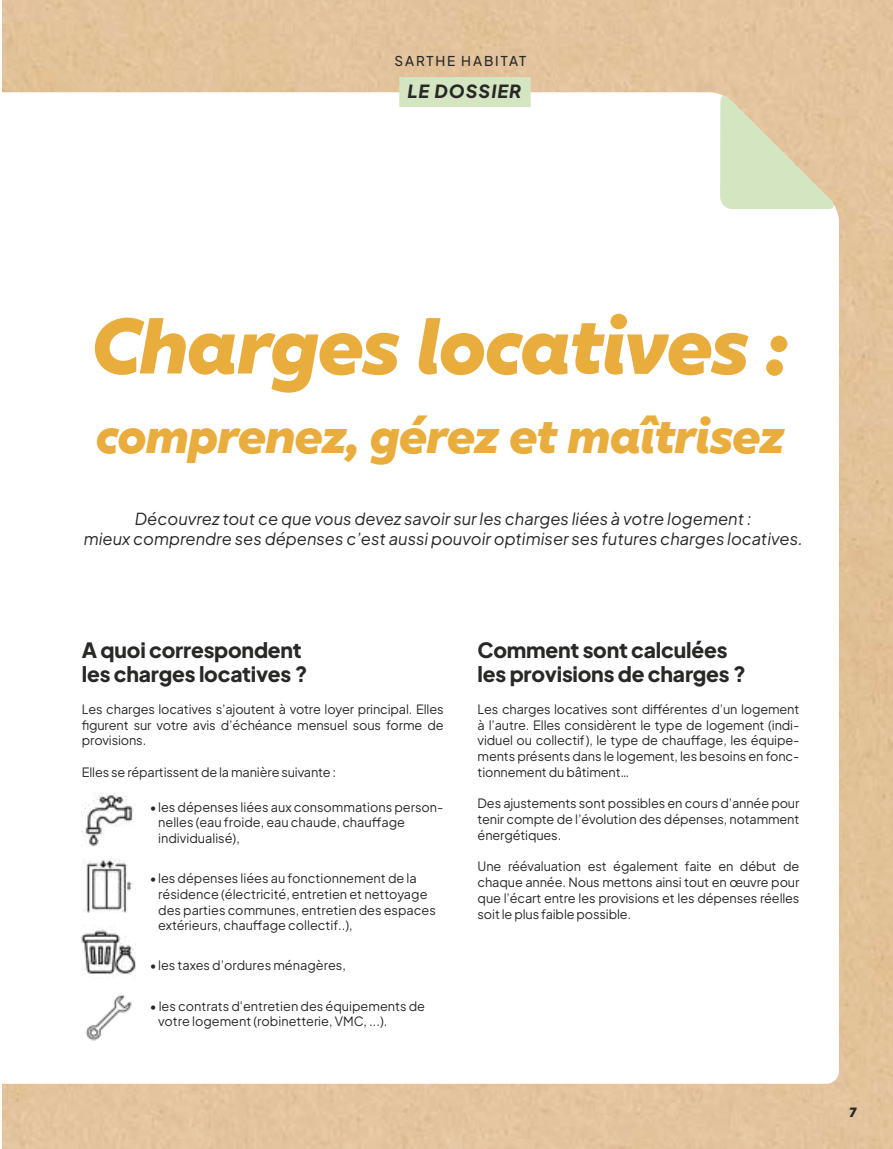
<style>
.page{position:relative;width:893px;height:1149px;background:#fff}
.page>*{position:absolute;margin:0;border:0;box-sizing:border-box;transform-origin:0 0}
.t1{font:italic 800 78px "XXII Geom";letter-spacing:-.02em;color:#e9ad3e}
.t2{font:italic 800 48px "XXII Geom";letter-spacing:-.02em;color:#e9ad3e}
.t3{font:800 21px/24px "Plus Jakarta Sans";letter-spacing:-.01em;color:#282827}
.t4{font:italic 800 18px "Plus Jakarta Sans";letter-spacing:.06em;color:#282827}
.t5{font:italic 16.5px/19.8px "Plus Jakarta Sans";color:#282827;text-align:center}
.t6{font:500 13.5px "Plus Jakarta Sans";letter-spacing:.14em;color:#282827}
.t7{font:italic 800 13.5px "XXII Geom";color:#282827}
.t8{font:12.75px/15.8px "Plus Jakarta Sans";color:#282827;text-align:justify}
</style>
<div class="page">
<div style="left:3px;top:0;width:890px;height:1148px;background:#e3c29d"></div>
<div style="left:2px;top:92px;width:837px;height:991px;background:#fff"></div>
<div style="left:399px;top:77px;width:132px;height:30px;background:#d4e6c1"></div>
<svg style="left:720px;top:94px;width:116px;height:115px"></svg>
<img style="left:82px;top:792px;width:54px;height:54px">
<img style="left:82px;top:924px;width:54px;height:54px">
<img style="left:82px;top:990px;width:54px;height:54px">
<img style="left:82px;top:858px;width:54px;height:54px">
<p class="t6" style="left:394px;top:50px;width:133px">SARTHE HABITAT</p>
<h3 class="t4" style="left:408px;top:77px;width:115px">LE DOSSIER</h3>
<h1 class="t1" style="left:92px;top:291px;width:699px">Charges locatives :</h1>
<h2 class="t2" style="left:96px;top:402px;width:690px">comprenez, gérez et maîtrisez</h2>
<p class="t5" style="left:84px;top:507px;width:721px">Découvrez tout ce que vous devez savoir sur les charges liées à votre logement :<br>mieux comprendre ses dépenses c’est aussi pouvoir optimiser ses futures charges locatives.</p>
<h3 class="t3" style="left:82px;top:636px;width:227px">A quoi correspondent les charges locatives ?</h3>
<p class="t8" style="left:82px;top:699px;width:363px">Les charges locatives s’ajoutent à votre loyer principal. Elles figurent sur votre avis d’échéance mensuel sous forme de provisions.</p>
<p class="t8" style="left:82px;top:762px;width:256px">Elles se répartissent de la manière suivante :</p>
<p class="t8" style="left:158px;top:797px;width:287px;text-align:left;text-indent:-9px">•les dépenses liées aux consommations person&shy;nelles (eau froide, eau chaude, chauffage individualisé),</p>
<p class="t8" style="left:158px;top:868px;width:279px;text-align:left;text-indent:-9px">•les dépenses liées au fonctionnement de la résidence (électricité, entretien et nettoyage des parties communes, entretien des espaces extérieurs, chauffage collectif..),</p>
<p class="t8" style="left:150px;top:956px;width:198px">•les taxes d’ordures ménagères,</p>
<p class="t8" style="left:158px;top:996px;width:268px;text-indent:-9px">• les contrats d'entretien des équipements de votre logement (robinetterie, VMC, ...).</p>
<h3 class="t3" style="left:478px;top:636px;width:270px">Comment sont calculées les provisions de charges ?</h3>
<p class="t8" style="left:478px;top:699px;width:323px">Les charges locatives sont différentes d’un logement à l’autre. Elles considèrent le type de logement (indi&shy;viduel ou collectif), le type de chauffage, les équipe&shy;ments présents dans le logement, les besoins en fonc&shy;tionnement du bâtiment…</p>
<p class="t8" style="left:478px;top:794px;width:323px">Des ajustements sont possibles en cours d’année pour tenir compte de l’évolution des dépenses, notamment énergétiques.</p>
<p class="t8" style="left:478px;top:857px;width:323px">Une réévaluation est également faite en début de chaque année. Nous mettons ainsi tout en œuvre pour que l’écart entre les provisions et les dépenses réelles soit le plus faible possible.</p>
<p class="t7" style="left:849px;top:1102px;width:9px">7</p>
</div>
